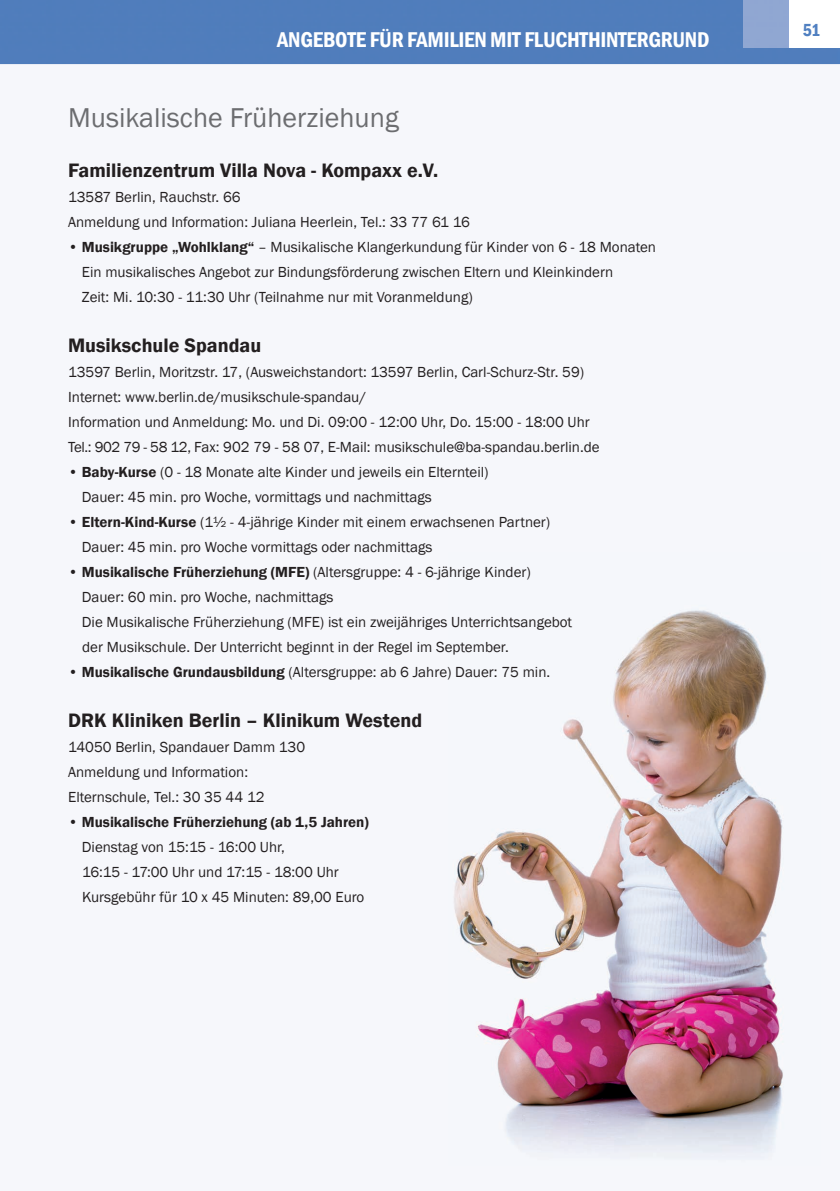
<style>
.page{position:relative;width:840px;height:1191px;background:#fff}
.page>*{position:absolute;margin:0;border:0;box-sizing:border-box;transform-origin:0 0}
.t1{font:28px "Franklin Gothic";color:#6c6d70}
.t2{font:600 condensed 22px "Franklin Gothic";letter-spacing:-.015em;color:#fff}
.t3{font:600 20px "Franklin Gothic";color:#231f20}
.t4{font:600 condensed 18px "Franklin Gothic";color:#5080c1}
.t5{font:15px/25px "Franklin Gothic";color:#231f20}
.t6{font:600 15px "Franklin Gothic";color:#231f20}
.s1{font-weight:600}
</style>
<div class="page">
<div style="left:0;top:0;width:839px;height:1191px;background:#f6f7fb"></div>
<div style="left:0;top:0;width:839px;height:64px;background:#507dbc"></div>
<div style="left:788px;top:0;width:51px;height:47px;background:#fff"></div>
<div style="left:743px;top:0;width:45px;height:47px;background:#90a7d2"></div>
<img style="left:454px;top:610px;width:329px;height:543px">
<h2 class="t2" style="left:277px;top:25px;width:433px">ANGEBOTE FÜR FAMILIEN MIT FLUCHTHINTERGRUND</h2>
<h1 class="t1" style="left:68px;top:100px;width:332px">Musikalische Früherziehung</h1>
<h3 class="t3" style="left:68px;top:158px;width:371px">Familienzentrum Villa Nova - Kompaxx e.V.</h3>
<p class="t5" style="left:68px;top:185px;width:403px">13587 Berlin, Rauchstr. 66<br>Anmeldung und Information: Juliana Heerlein, Tel.: 33 77 61 16</p>
<p class="t5" style="left:82px;top:235px;width:575px;text-indent:-14px"><span class="s1">• Musikgruppe „Wohlklang“</span> – Musikalische Klangerkundung für Kinder von 6 - 18 Monaten<br>Ein musikalisches Angebot zur Bindungsförderung zwischen Eltern und Kleinkindern<br>Zeit: Mi. 10:30 - 11:30 Uhr (Teilnahme nur mit Voranmeldung)</p>
<h3 class="t3" style="left:68px;top:333px;width:194px">Musikschule Spandau</h3>
<p class="t5" style="left:68px;top:360px;width:533px">13597 Berlin, Moritzstr. 17, (Ausweichstandort: 13597 Berlin, Carl-Schurz-Str. 59)<br>Internet: www.berlin.de/musikschule-spandau/<br>Information und Anmeldung: Mo. und Di. 09:00 - 12:00 Uhr, Do. 15:00 - 18:00 Uhr Tel.: 902 79 - 58 12, Fax: 902 79 - 58 07, E-Mail: musikschule@ba-spandau.berlin.de</p>
<p class="t5" style="left:82px;top:460px;width:408px;text-indent:-14px"><span class="s1">• Baby-Kurse</span> (0 - 18 Monate alte Kinder und jeweils ein Elternteil)<br>Dauer: 45 min. pro Woche, vormittags und nachmittags</p>
<p class="t5" style="left:82px;top:510px;width:469px;text-indent:-14px"><span class="s1">• Eltern-Kind-Kurse</span> (1½ - 4-jährige Kinder mit einem erwachsenen Partner)<br>Dauer: 45 min. pro Woche vormittags oder nachmittags</p>
<p class="t5" style="left:82px;top:560px;width:491px;text-indent:-14px"><span class="s1">• Musikalische Früherziehung (MFE)</span> (Altersgruppe: 4 - 6-jährige Kinder)<br>Dauer: 60 min. pro Woche, nachmittags<br>Die Musikalische Früherziehung (MFE) ist ein zweijähriges Unterrichtsangebot der Musikschule. Der Unterricht beginnt in der Regel im September.</p>
<p class="t5" style="left:68px;top:660px;width:483px"><span class="s1">• Musikalische Grundausbildung</span> (Altersgruppe: ab 6 Jahre) Dauer: 75 min.</p>
<h3 class="t3" style="left:68px;top:708px;width:355px">DRK Kliniken Berlin – Klinikum Westend</h3>
<p class="t5" style="left:68px;top:735px;width:238px">14050 Berlin, Spandauer Damm 130<br>Anmeldung und Information:<br>Elternschule, Tel.: 30 35 44 12</p>
<p class="t6" style="left:68px;top:813px;width:302px">• Musikalische Früherziehung (ab 1,5 jahren)</p>
<p class="t5" style="left:82px;top:835px;width:284px">Dienstag von 15:15 - 16:00 Uhr,<br>16:15 - 17:00 Uhr und 17:15 - 18:00 Uhr<br>Kursgebühr für 10 x 45 Minuten: 89,00 Euro</p>
<p class="t4" style="left:802px;top:18px;width:19px">51</p>
</div>
